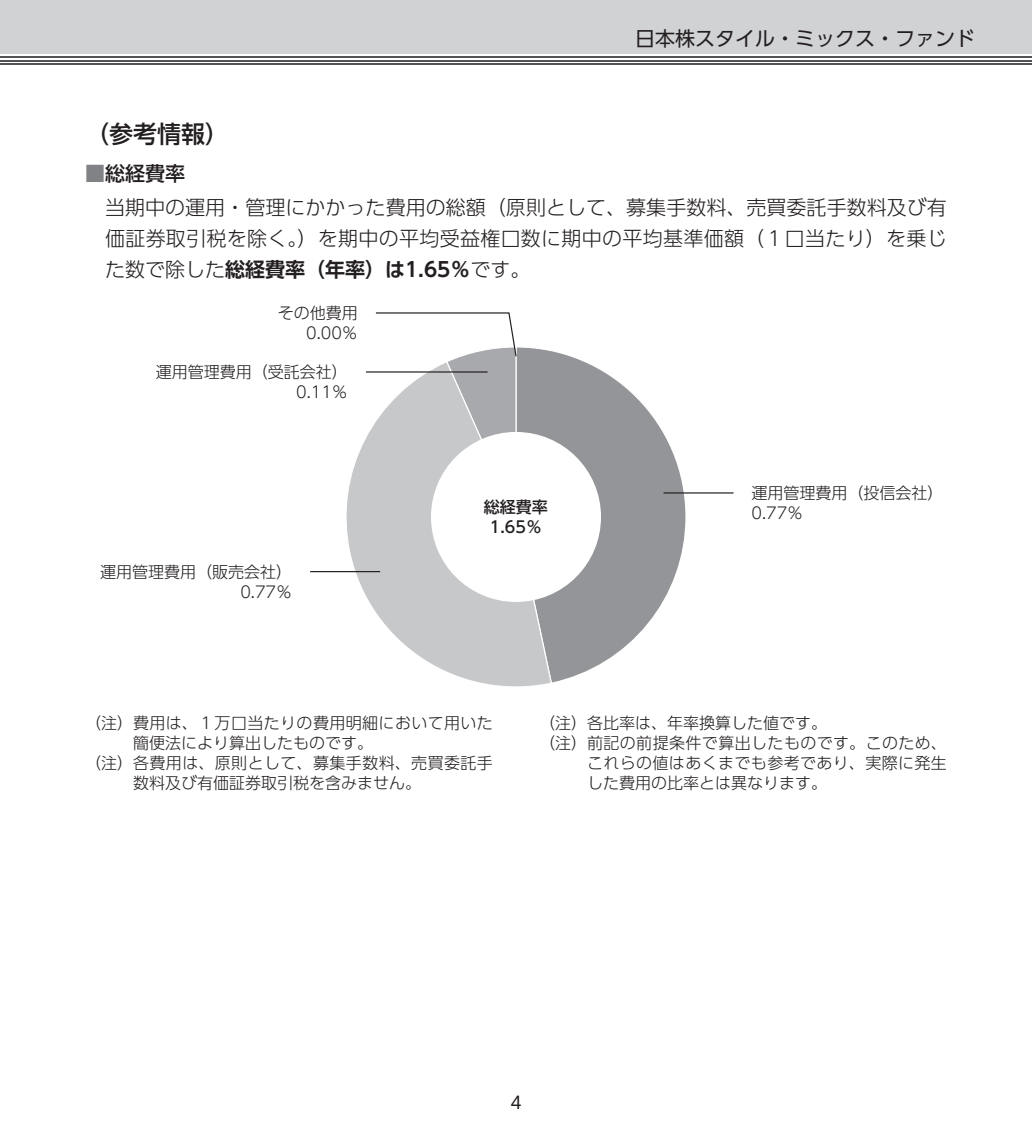
<style>
.page{position:relative;width:1032px;height:1134px;background:#fff}
.page>*{position:absolute;margin:0;border:0;box-sizing:border-box;transform-origin:0 0}
.t1{font:24px "UD Shin Go Pro Medium 90 msp RKSJ H";color:#231f20}
.t2{font:20px/31px "UD Shin Go Pro Light 90 msp RKSJ H";letter-spacing:.015em;color:#231f20}
.t3{font:20px "UD Shin Go Pro De Bold 90 msp RKSJ H";color:#231f20}
.t4{font:20px "UD Shin Go Pro Regular 90 msp RKSJ H";color:#231f20}
.t5{font:20px "UD Shin Go Pro Medium 90 msp RKSJ H";color:#231f20}
.t6{font:17px "UD Shin Go Pro Regular 90 msp RKSJ H";color:#231f20}
.t7{font:16px/20px "UD Shin Go Pro Light 90 msp RKSJ H";color:#231f20;text-align:right}
.t8{font:16px "UD Shin Go Pro Light 90 msp RKSJ H";letter-spacing:.025em;color:#231f20}
.t9{font:16px "UD Shin Go Pro Medium 90 msp RKSJ H";color:#231f20}
.s1{color:#808285}
.s2{font-family:"UD Shin Go Pro Light 90 msp RKSJ H"}
</style>
<div class="page">
<div style="left:0;top:0;width:1032px;height:54px;background:#d1d2d4"></div>
<hr style="left:0;top:63px;width:1032px;height:2px;background:#535355">
<hr style="left:0;top:60px;width:1032px;height:1px;background:#535355">
<hr style="left:0;top:56px;width:1032px;height:2px;background:#535355">
<svg style="left:517px;top:347px;width:169px;height:335px"></svg>
<svg style="left:332px;top:360px;width:221px;height:327px"></svg>
<div style="left:431px;top:432px;width:170px;height:170px;background:#fff;border-radius:50%"></div>
<hr style="left:366px;top:371px;width:121px;height:2px;background:#231f20">
<svg style="left:375px;top:312px;width:142px;height:211px"></svg>
<hr style="left:310px;top:571px;width:70px;height:1px;background:#231f20">
<hr style="left:663px;top:492px;width:70px;height:2px;background:#231f20">
<p class="t4" style="left:635px;top:31px;width:341px">日本株スタイル・ミックス・ファンド</p>
<h1 class="t1" style="left:85px;top:125px;width:146px">（参考情報）</h1>
<p class="t5" style="left:85px;top:165px;width:101px"><span class="s1">■</span>総経費率</p>
<p class="t2" style="left:105px;top:194px;width:843px">当期中の運用・管理にかかった費用の総額（原則として、募集手数料、売買委託手数料及び有価証券取引税を除く。）を期中の平均受益権口数に期中の平均基準価額（１口当たり）を乗じ</p>
<p class="t3" style="left:105px;top:261px;width:427px"><span class="s2">た数で除した</span>総経費率（年率）は1.65％<span class="s2">です。</span></p>
<p class="t7" style="left:278px;top:305px;width:82px">その他費用<br>0.00％</p>
<p class="t7" style="left:156px;top:364px;width:193px">運用管理費用（受託会社）<br>0.11％</p>
<p class="t7" style="left:100px;top:564px;width:193px">運用管理費用（販売会社）<br>0.77％</p>
<p class="t7" style="left:751px;top:485px;width:193px">運用管理費用（投信会社）</p>
<p class="t9" style="left:484px;top:501px;width:65px">総経費率</p>
<p class="t7" style="left:751px;top:505px;width:53px">0.77％</p>
<p class="t9" style="left:490px;top:521px;width:54px">1.65％</p>
<p class="t8" style="left:85px;top:717px;width:409px">（注） 費用は、１万口当たりの費用明細において用いた</p>
<p class="t7" style="left:133px;top:735px;width:241px">簡便法により算出したものです。</p>
<p class="t8" style="left:85px;top:757px;width:409px">（注） 各費用は、原則として、募集手数料、売買委託手</p>
<p class="t7" style="left:133px;top:775px;width:289px">数料及び有価証券取引税を含みません。</p>
<p class="t7" style="left:539px;top:715px;width:289px">（注） 各比率は、年率換算した値です。</p>
<p class="t8" style="left:539px;top:737px;width:409px">（注） 前記の前提条件で算出したものです。このため、</p>
<p class="t8" style="left:587px;top:757px;width:361px">これらの値はあくまでも参考であり、実際に発生</p>
<p class="t7" style="left:587px;top:775px;width:241px">した費用の比率とは異なります。</p>
<p class="t6" style="left:510px;top:1096px;width:13px">4</p>
</div>
